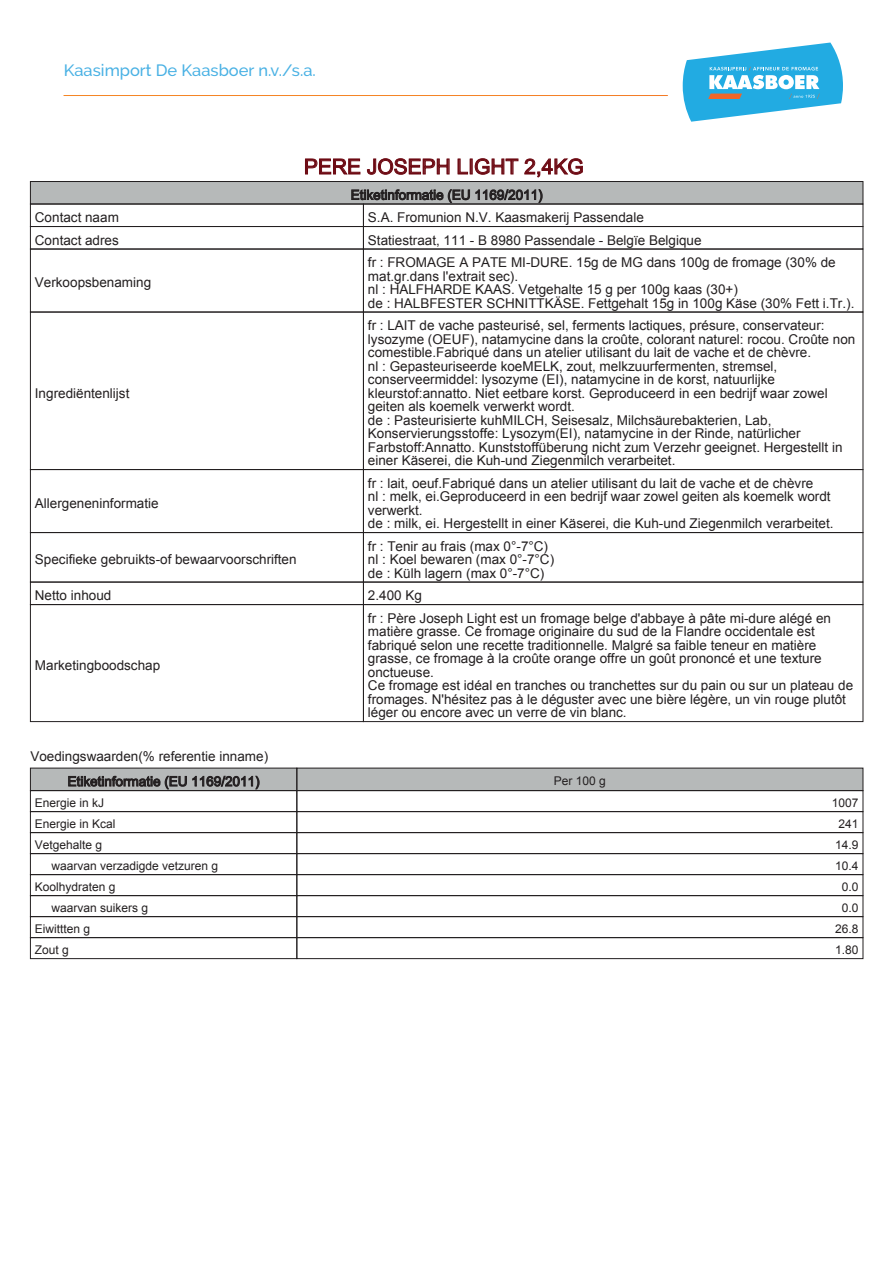
<style>
.page{position:relative;width:893px;height:1263px;background:#fff}
.page>*{position:absolute;margin:0;border:0;box-sizing:border-box;transform-origin:0 0}
.t1{font:21px "Arial";color:#6d0a13}
.t2{font:500 16.5px "Raleway";color:#49b1e4}
.t3{font:13.5px/13.5px "Arial";color:#231f20}
.t4{font:12px "Arial";color:#231f20}
</style>
<div class="page">
<svg style="left:683px;top:43px;width:160px;height:79px"></svg>
<svg style="left:305px;top:158px;width:56px;height:17px"></svg>
<svg style="left:367px;top:158px;width:83px;height:17px"></svg>
<svg style="left:457px;top:158px;width:11px;height:17px"></svg>
<svg style="left:474px;top:158px;width:109px;height:20px"></svg>
<div style="left:30px;top:182px;width:833px;height:22px;background:#b6b9b9"></div>
<div style="left:30px;top:181px;width:833px;height:23px;border:1px solid #231f20"></div>
<div style="left:30px;top:204px;width:334px;height:23px;border:1px solid #231f20"></div>
<div style="left:363px;top:204px;width:500px;height:23px;border:1px solid #231f20"></div>
<div style="left:30px;top:226px;width:334px;height:23px;border:1px solid #231f20"></div>
<div style="left:363px;top:226px;width:500px;height:23px;border:1px solid #231f20"></div>
<div style="left:30px;top:249px;width:334px;height:63px;border:1px solid #231f20"></div>
<div style="left:363px;top:249px;width:500px;height:63px;border:1px solid #231f20"></div>
<div style="left:30px;top:312px;width:334px;height:158px;border:1px solid #231f20"></div>
<div style="left:363px;top:312px;width:500px;height:158px;border:1px solid #231f20"></div>
<div style="left:30px;top:469px;width:334px;height:64px;border:1px solid #231f20"></div>
<div style="left:363px;top:469px;width:500px;height:64px;border:1px solid #231f20"></div>
<div style="left:30px;top:532px;width:334px;height:50px;border:1px solid #231f20"></div>
<div style="left:363px;top:532px;width:500px;height:50px;border:1px solid #231f20"></div>
<div style="left:30px;top:582px;width:334px;height:23px;border:1px solid #231f20"></div>
<div style="left:363px;top:582px;width:500px;height:23px;border:1px solid #231f20"></div>
<div style="left:30px;top:604px;width:334px;height:118px;border:1px solid #231f20"></div>
<div style="left:363px;top:604px;width:500px;height:118px;border:1px solid #231f20"></div>
<svg style="left:351px;top:189px;width:192px;height:14px"></svg>
<div style="left:30px;top:768px;width:267px;height:22px;background:#b6b9b9"></div>
<div style="left:297px;top:768px;width:566px;height:22px;background:#b6b9b9"></div>
<div style="left:30px;top:790px;width:267px;height:22px;border:1px solid #231f20"></div>
<div style="left:296px;top:790px;width:567px;height:22px;border:1px solid #231f20"></div>
<div style="left:30px;top:811px;width:267px;height:22px;border:1px solid #231f20"></div>
<div style="left:296px;top:811px;width:567px;height:22px;border:1px solid #231f20"></div>
<div style="left:30px;top:832px;width:267px;height:22px;border:1px solid #231f20"></div>
<div style="left:296px;top:832px;width:567px;height:22px;border:1px solid #231f20"></div>
<div style="left:30px;top:853px;width:267px;height:22px;border:1px solid #231f20"></div>
<div style="left:296px;top:853px;width:567px;height:22px;border:1px solid #231f20"></div>
<div style="left:30px;top:874px;width:267px;height:22px;border:1px solid #231f20"></div>
<div style="left:296px;top:874px;width:567px;height:22px;border:1px solid #231f20"></div>
<div style="left:30px;top:895px;width:267px;height:22px;border:1px solid #231f20"></div>
<div style="left:296px;top:895px;width:567px;height:22px;border:1px solid #231f20"></div>
<div style="left:30px;top:916px;width:267px;height:22px;border:1px solid #231f20"></div>
<div style="left:296px;top:916px;width:567px;height:22px;border:1px solid #231f20"></div>
<div style="left:30px;top:937px;width:267px;height:22px;border:1px solid #231f20"></div>
<div style="left:296px;top:937px;width:567px;height:22px;border:1px solid #231f20"></div>
<svg style="left:68px;top:776px;width:192px;height:13px"></svg>
<p class="t2" style="left:64px;top:60px;width:254px">Kaasimport De Kaasboer n.v./s.a.</p>
<h1 class="t1" style="left:304px;top:153px;width:281px">PERE JOSEPH LIGHT 2,4KG</h1>
<p class="t3" style="left:351px;top:188px;width:193px">Etiketinformatie (EU 1169/2011)</p>
<p class="t3" style="left:35px;top:211px;width:85px">Contact naam</p>
<p class="t3" style="left:368px;top:211px;width:277px">S.A. Fromunion N.V. Kaasmakerij Passendale</p>
<p class="t3" style="left:35px;top:233px;width:85px">Contact adres</p>
<p class="t3" style="left:368px;top:233px;width:335px">Statiestraat, 111 - B 8980 Passendale - Belgïe Belgique</p>
<p class="t3" style="left:35px;top:276px;width:118px">Verkoopsbenaming</p>
<p class="t3" style="left:368px;top:256px;width:488px">fr : FROMAGE A PATE MI-DURE. 15g de MG dans 100g de fromage (30% de mat.gr.dans l'extrait sec).<br>nl : HALFHARDE KAAS. Vetgehalte 15 g per 100g kaas (30+)<br>de : HALBFESTER SCHNITTKÄSE. Fettgehalt 15g in 100g Käse (30% Fett i.Tr.).</p>
<p class="t3" style="left:35px;top:386px;width:96px">Ingrediëntenlijst</p>
<p class="t3" style="left:35px;top:496px;width:125px">Allergeneninformatie</p>
<p class="t3" style="left:35px;top:553px;width:263px">Specifieke gebruikts-of bewaarvoorschriften</p>
<p class="t3" style="left:368px;top:319px;width:489px">fr : LAIT de vache pasteurisé, sel, ferments lactiques, présure, conservateur: lysozyme (OEUF), natamycine dans la croûte, colorant naturel: rocou. Croûte non comestible.Fabriqué dans un atelier utilisant du lait de vache et de chèvre.<br>nl : Gepasteuriseerde koeMELK, zout, melkzuurfermenten, stremsel, conserveermiddel: lysozyme (EI), natamycine in de korst, natuurlijke kleurstof:annatto. Niet eetbare korst. Geproduceerd in een bedrijf waar zowel geiten als koemelk verwerkt wordt.<br>de : Pasteurisierte kuhMILCH, Seisesalz, Milchsäurebakterien, Lab, Konservierungsstoffe: Lysozym(EI), natamycine in der Rinde, natürlicher Farbstoff:Annatto. Kunststoffüberung nicht zum Verzehr geeignet. Hergestellt in einer Käserei, die Kuh-und Ziegenmilch verarbeitet.</p>
<p class="t3" style="left:368px;top:476px;width:467px">fr : lait, oeuf.Fabriqué dans un atelier utilisant du lait de vache et de chèvre<br>nl : melk, ei.Geproduceerd in een bedrijf waar zowel geiten als koemelk wordt verwerkt.<br>de : milk, ei. Hergestellt in einer Käserei, die Kuh-und Ziegenmilch verarbeitet.</p>
<p class="t3" style="left:368px;top:539px;width:188px">fr : Tenir au frais (max 0°-7°C) nl : Koel bewaren (max 0°-7°C) de : Külh lagern (max 0°-7°C)</p>
<p class="t3" style="left:35px;top:589px;width:78px">Netto inhoud</p>
<p class="t3" style="left:368px;top:589px;width:55px">2.400 Kg</p>
<p class="t3" style="left:35px;top:658px;width:127px">Marketingboodschap</p>
<p class="t3" style="left:30px;top:749px;width:239px">Voedingswaarden(% referentie inname)</p>
<p class="t3" style="left:368px;top:611px;width:487px">fr : Père Joseph Light est un fromage belge d'abbaye à pâte mi-dure alégé en matière grasse. Ce fromage originaire du sud de la Flandre occidentale est fabriqué selon une recette traditionnelle. Malgré sa faible teneur en matière grasse, ce fromage à la croûte orange offre un goût prononcé et une texture onctueuse.<br>Ce fromage est idéal en tranches ou tranchettes sur du pain ou sur un plateau de fromages. N'hésitez pas à le déguster avec une bière légère, un vin rouge plutôt léger ou encore avec un verre de vin blanc.</p>
<p class="t3" style="left:68px;top:775px;width:193px">Etiketinformatie (EU 1169/2011)</p>
<p class="t4" style="left:554px;top:773px;width:53px">Per 100 g</p>
<p class="t4" style="left:35px;top:795px;width:71px">Energie in kJ</p>
<p class="t4" style="left:832px;top:795px;width:28px">1007</p>
<p class="t4" style="left:35px;top:816px;width:82px">Energie in Kcal</p>
<p class="t4" style="left:838px;top:816px;width:22px">241</p>
<p class="t4" style="left:35px;top:837px;width:69px">Vetgehalte g</p>
<p class="t4" style="left:835px;top:837px;width:25px">14.9</p>
<p class="t4" style="left:52px;top:858px;width:168px">waarvan verzadigde vetzuren g</p>
<p class="t4" style="left:835px;top:858px;width:25px">10.4</p>
<p class="t4" style="left:35px;top:879px;width:82px">Koolhydraten g</p>
<p class="t4" style="left:842px;top:879px;width:18px">0.0</p>
<p class="t4" style="left:52px;top:900px;width:98px">waarvan suikers g</p>
<p class="t4" style="left:842px;top:900px;width:18px">0.0</p>
<p class="t4" style="left:35px;top:921px;width:57px">Eiwittten g</p>
<p class="t4" style="left:835px;top:921px;width:25px">26.8</p>
<p class="t4" style="left:35px;top:942px;width:35px">Zout g</p>
<p class="t4" style="left:835px;top:942px;width:25px">1.80</p>
</div>
